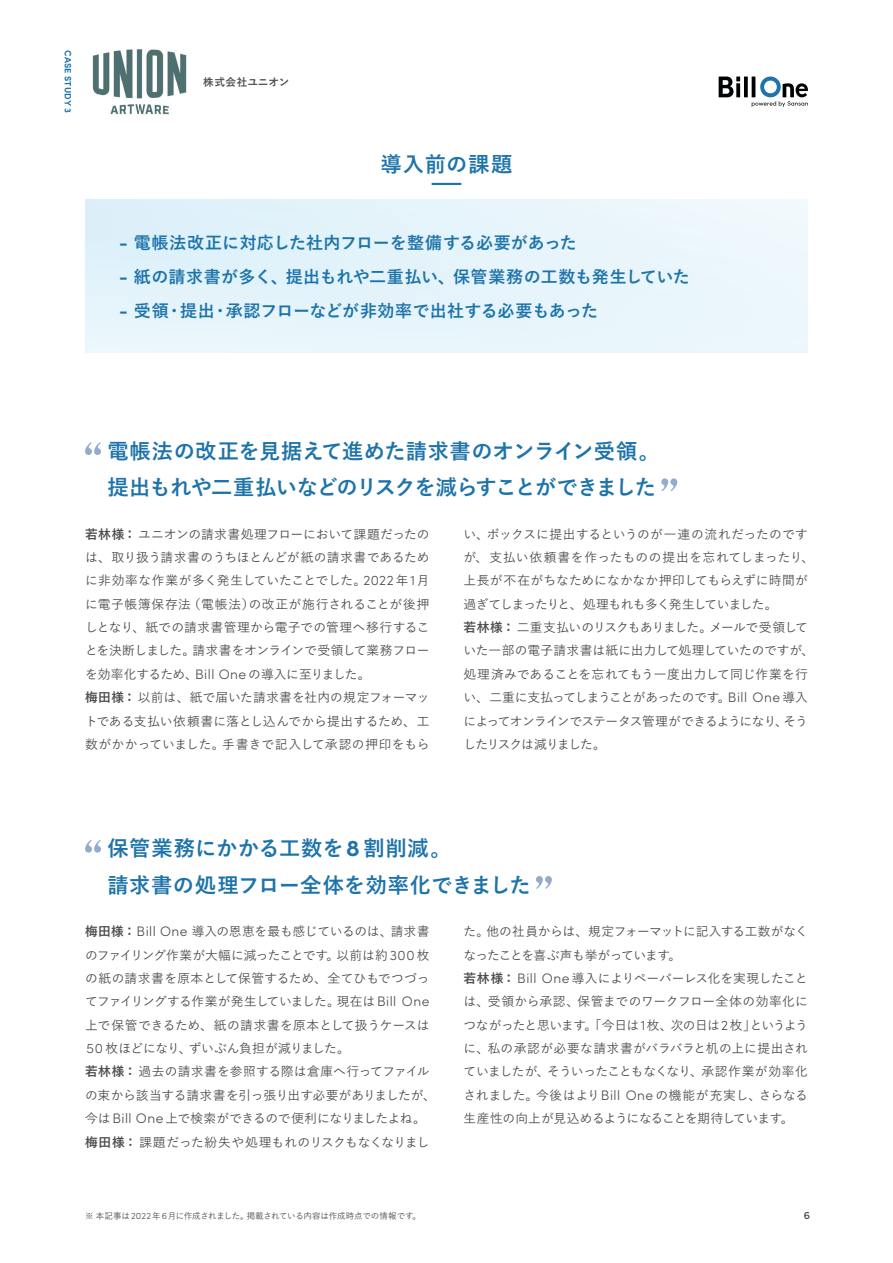
<style>
.page{position:relative;width:893px;height:1263px;background:#fff}
.page>*{position:absolute;margin:0;border:0;box-sizing:border-box;transform-origin:0 0}
.t1{font:700 21.3px/36.2px "Yu Go";letter-spacing:-.02em;color:#1e74aa;text-align:right}
.t2{font:700 21.3px/36.2px "Yu Go";color:#1e74aa}
.t3{font:700 16.95px "Yu Go";color:#1e74aa}
.t4{font:500 12.75px/23.4px "Yu Go";letter-spacing:-.015em;color:#4b4c4d}
.t5{font:700 11.7px "Texta";color:#4b4c4d}
.t6{font:700 10.65px "Yu Go";letter-spacing:-.01em;color:#4b4c4d}
.t7{font:700 9.15px "Sofia Pro";letter-spacing:.02em;color:#1e74aa}
.t8{font:500 8.55px "Yu Go";letter-spacing:-.025em;color:#4b4c4d}
.s1{font-family:"Sofia Pro";font-size:18.3px}
.s2{font-weight:700}
.s3{font-family:"Sofia Pro";font-weight:300;font-size:13.8px}
.s4{font-family:"Sofia Pro";font-size:22.95px}
.s5{font-family:"Sofia Pro";font-weight:300;font-size:9.15px}
</style>
<div class="page">
<svg style="left:744px;top:77px;width:4px;height:20px"></svg>
<svg style="left:719px;top:77px;width:21px;height:20px"></svg>
<svg style="left:752px;top:77px;width:56px;height:30px"></svg>
<svg style="left:85px;top:442px;width:16px;height:13px"></svg>
<svg style="left:661px;top:478px;width:16px;height:13px"></svg>
<svg style="left:85px;top:840px;width:16px;height:13px"></svg>
<svg style="left:536px;top:876px;width:16px;height:13px"></svg>
<hr style="left:432px;top:183px;width:29px;height:2px;background:#1e74aa">
<img style="left:92px;top:49px;width:95px;height:66px">
<p class="t7" style="left:75px;top:50px;width:64px;rotate:90deg">CASE STUDY 3</p>
<p class="t6" style="left:203px;top:76px;width:88px">株式会社ユニオン</p>
<h1 class="t2" style="left:380px;top:146px;width:134px">導入前の課題</h1>
<h2 class="t3" style="left:119px;top:233px;width:459px"><span class="s1">-</span> 電帳法改正に対応した社内フローを整備する必要があった</h2>
<h2 class="t3" style="left:119px;top:267px;width:572px"><span class="s1">-</span> 紙の請求書が多く、提出もれや二重払い、保管業務の工数も発生していた</h2>
<h2 class="t3" style="left:119px;top:301px;width:480px"><span class="s1">-</span> 受領・提出・承認フローなどが非効率で出社する必要もあった</h2>
<h1 class="t1" style="left:85px;top:433px;width:576px">電帳法の改正を見据えて進めた請求書のオンライン受領。　提出もれや二重払いなどのリスクを減らすことができました</h1>
<p class="t4" style="left:85px;top:520px;width:346px"><span class="s2">若林様：</span>ユニオンの請求書処理フローにおいて課題だったのは、取り扱う請求書のうちほとんどが紙の請求書であるために非効率な作業が多く発生していたことでした。<span class="s3">2022</span>年<span class="s3">1</span>月に電子帳簿保存法（電帳法）の改正が施行されることが後押しとなり、紙での請求書管理から電子での管理へ移行することを決断しました。請求書をオンラインで受領して業務フローを効率化するため、<span class="s3">Bill One</span>の導入に至りました。<br><span class="s2">梅田様：</span>以前は、紙で届いた請求書を社内の規定フォーマットである支払い依頼書に落とし込んでから提出するため、工数がかかっていました。手書きで記入して承認の押印をもら</p>
<p class="t4" style="left:463px;top:520px;width:352px">い、ボックスに提出するというのが一連の流れだったのですが、支払い依頼書を作ったものの提出を忘れてしまったり、上長が不在がちなためになかなか押印してもらえずに時間が過ぎてしまったりと、処理もれも多く発生していました。<br><span class="s2">若林様：</span>二重支払いのリスクもありました。メールで受領していた一部の電子請求書は紙に出力して処理していたのですが、処理済みであることを忘れてもう一度出力して同じ作業を行い、二重に支払ってしまうことがあったのです。<span class="s3">Bill One</span> 導入によってオンラインでステータス管理ができるようになり、そうしたリスクは減りました。</p>
<h1 class="t2" style="left:85px;top:831px;width:447px;text-indent:22px">保管業務にかかる工数を<span class="s4">8</span> 割削減。<br>　請求書の処理フロー全体を効率化できました</h1>
<p class="t4" style="left:85px;top:918px;width:352px"><span class="s2">梅田様：</span><span class="s3">Bill One</span> 導入の恩恵を最も感じているのは、請求書のファイリング作業が大幅に減ったことです。以前は約 <span class="s3">300</span> 枚の紙の請求書を原本として保管するため、全てひもでつづってファイリングする作業が発生していました。現在は <span class="s3">Bill One</span>上で保管できるため、紙の請求書を原本として扱うケースは<br><span class="s3">50</span> 枚ほどになり、ずいぶん負担が減りました。<br><span class="s2">若林様：</span>過去の請求書を参照する際は倉庫へ行ってファイルの束から該当する請求書を引っ張り出す必要がありましたが、今は<span class="s3">Bill One</span>上で検索ができるので便利になりましたよね。<span class="s2">梅田様：</span>課題だった紛失や処理もれのリスクもなくなりまし</p>
<p class="t4" style="left:463px;top:918px;width:346px">た。他の社員からは、規定フォーマットに記入する工数がなくなったことを喜ぶ声も挙がっています。<br><span class="s2">若林様：</span><span class="s3">Bill One</span> 導入によりペーパーレス化を実現したことは、受領から承認、保管までのワークフロー全体の効率化につながったと思います。「今日は<span class="s3">1</span> 枚、次の日は<span class="s3">2</span>枚」というように、私の承認が必要な請求書がバラバラと机の上に提出されていましたが、そういったこともなくなり、承認作業が効率化されました。今後はより<span class="s3">Bill One</span>の機能が充実し、さらなる生産性の向上が見込めるようになることを期待しています。</p>
<p class="t8" style="left:85px;top:1208px;width:337px">※ 本記事は<span class="s5">2022</span>年<span class="s5">6</span>月に作成されました。掲載されている内容は作成時点での情報です。</p>
<p class="t5" style="left:804px;top:1209px;width:8px">6</p>
</div>
